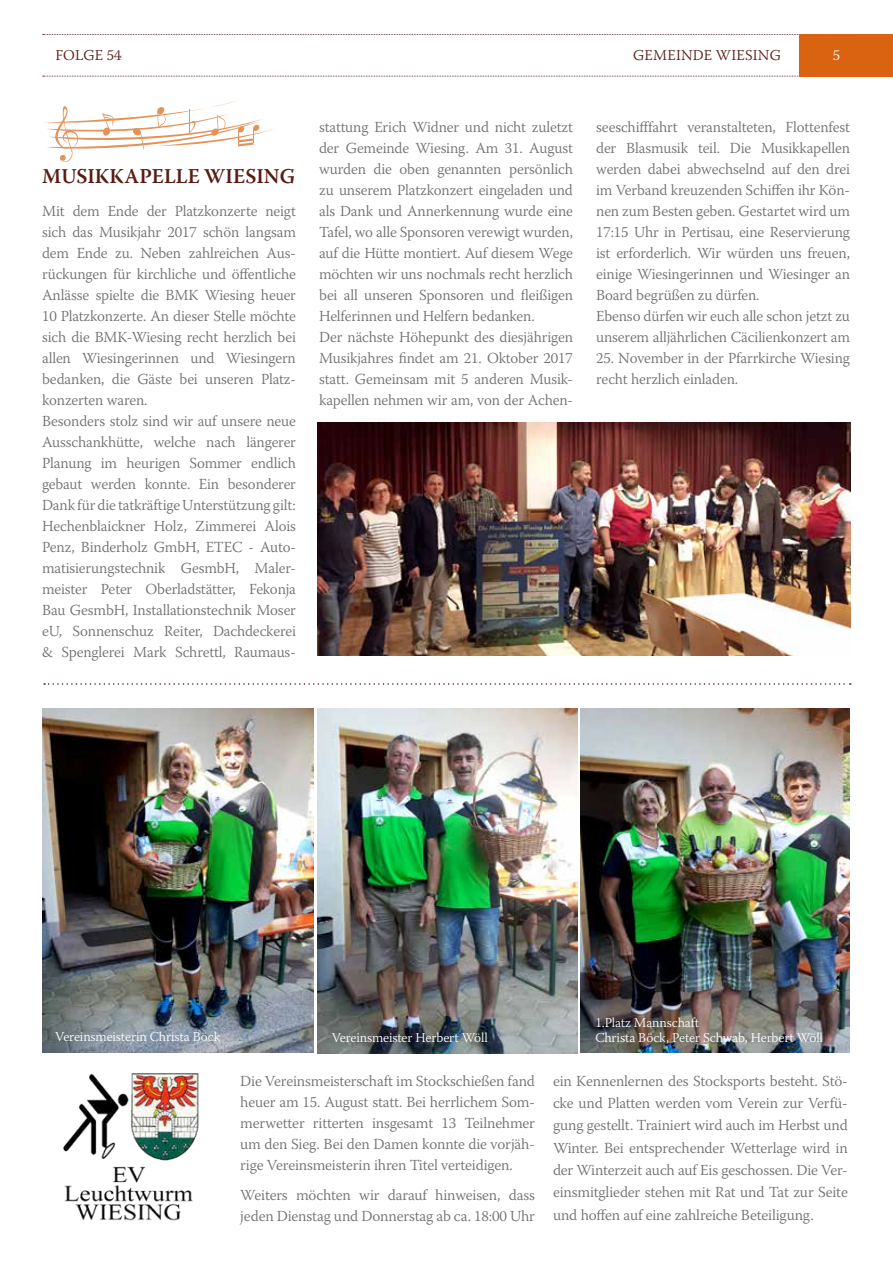
<style>
.page{position:relative;width:893px;height:1263px;background:#fff}
.page>*{position:absolute;margin:0;border:0;box-sizing:border-box;transform-origin:0 0}
.t1{font:600 21px "Warnock Pro";color:#571c14}
.t2{font:300 15.3px/21px "Warnock Pro";letter-spacing:-.01em;color:#6e6f70}
.t3{font:300 15px "Warnock Pro";letter-spacing:.015em;color:#571c14}
.t4{font:300 15px "Warnock Pro";color:#fff}
.t5{font:300 13.5px/15px "Warnock Pro";letter-spacing:-.01em;color:#fff}
</style>
<div class="page">
<svg style="left:43px;top:76px;width:756px;height:1px"></svg>
<svg style="left:43px;top:34px;width:756px;height:1px"></svg>
<div style="left:799px;top:34px;width:94px;height:43px;background:#da6311"></div>
<svg style="left:44px;top:101px;width:232px;height:61px"></svg>
<img style="left:317px;top:423px;width:534px;height:233px">
<svg style="left:44px;top:683px;width:807px;height:2px"></svg>
<img style="left:63px;top:1073px;width:136px;height:148px">
<img style="left:42px;top:708px;width:272px;height:345px">
<img style="left:581px;top:708px;width:269px;height:345px">
<img style="left:317px;top:708px;width:261px;height:345px">
<p class="t3" style="left:55px;top:46px;width:68px">FOLGE 54</p>
<p class="t3" style="left:633px;top:46px;width:149px">GEMEINDE WIESING</p>
<p class="t4" style="left:833px;top:46px;width:9px">5</p>
<h1 class="t1" style="left:42px;top:163px;width:254px">MUSIKKAPELLE WIESING</h1>
<p class="t2" style="left:42px;top:200px;width:255px">Mit dem Ende der Platzkonzerte neigt sich das Musikjahr 2017 schön langsam dem Ende zu. Neben zahlreichen Aus&shy;rückungen für kirchliche und öffentliche Anlässe spielte die BMK Wiesing heuer 10 Platzkonzerte. An dieser Stelle möchte sich die BMK-Wiesing recht herzlich bei allen Wiesingerinnen und Wiesingern bedanken, die Gäste bei unseren Platz&shy;konzerten waren.<br>Besonders stolz sind wir auf unsere neue Ausschankhütte, welche nach längerer Planung im heurigen Sommer endlich gebaut werden konnte. Ein besonderer Dank für die tatkräftige Unterstützung gilt:<br>Hechenblaickner Holz, Zimmerei Alois Penz, Binderholz GmbH, ETEC - Auto&shy;matisierungstechnik GesmbH, Maler&shy;meister Peter Oberladstätter, Fekonja Bau GesmbH, Installationstechnik Moser eU, Sonnenschuz Reiter, Dachdeckerei &amp; Spenglerei Mark Schrettl, Raumaus-</p>
<p class="t2" style="left:319px;top:116px;width:255px">stattung Erich Widner und nicht zuletzt der Gemeinde Wiesing. Am 31. August wurden die oben genannten persönlich zu unserem Platzkonzert eingeladen und als Dank und Annerkennung wurde eine Tafel, wo alle Sponsoren verewigt wurden, auf die Hütte montiert. Auf diesem Wege möchten wir uns nochmals recht herzlich bei all unseren Sponsoren und fleißigen Helferinnen und Helfern bedanken.<br>Der nächste Höhepunkt des diesjährigen Musikjahres findet am 21. Oktober 2017 statt. Gemeinsam mit 5 anderen Musik&shy;kapellen nehmen wir am, von der Achen-</p>
<p class="t2" style="left:596px;top:116px;width:255px">seeschifffahrt veranstalteten, Flottenfest der Blasmusik teil. Die Musikkapellen werden dabei abwechselnd auf den drei im Verband kreuzenden Schiffen ihr Kön&shy;nen zum Besten geben. Gestartet wird um 17:15 Uhr in Pertisau, eine Reservierung ist erforderlich. Wir würden uns freuen, einige Wiesingerinnen und Wiesinger an Board begrüßen zu dürfen.<br>Ebenso dürfen wir euch alle schon jetzt zu unserem alljährlichen Cäcilienkonzert am</p>
<p class="t2" style="left:596px;top:348px;width:255px">25. November in der Pfarrkirche Wiesing recht herzlich einladen.</p>
<p class="t5" style="left:55px;top:1029px;width:167px">Vereinsmeisterin Christa Böck</p>
<p class="t5" style="left:332px;top:1030px;width:158px">Vereinsmeister Herbert Wöll</p>
<p class="t2" style="left:240px;top:1070px;width:296px;text-align:justify">Die Vereinsmeisterschaft im Stockschießen fand heuer am 15. August statt. Bei herrlichem Som&shy;merwetter ritterten insgesamt 13 Teilnehmer um den Sieg. Bei den Damen konnte die vorjäh&shy;rige Vereinsmeisterin ihren Titel verteidigen.</p>
<p class="t2" style="left:240px;top:1184px;width:296px">Weiters möchten wir darauf hinweisen, dass jeden Dienstag und Donnerstag ab ca. 18:00 Uhr</p>
<p class="t5" style="left:595px;top:1015px;width:229px">1.Platz Mannschaft<br>Christa Böck, Peter Schwab, Herbert Wöll</p>
<p class="t2" style="left:553px;top:1069px;width:296px;line-height:22.4px;text-align:justify">ein Kennenlernen des Stocksports besteht. Stö&shy;cke und Platten werden vom Verein zur Verfü&shy;gung gestellt. Trainiert wird auch im Herbst und Winter. Bei entsprechender Wetterlage wird in der Winterzeit auch auf Eis geschossen. Die Ver&shy;einsmitglieder stehen mit Rat und Tat zur Seite und hoffen auf eine zahlreiche Beteiligung.</p>
</div>
